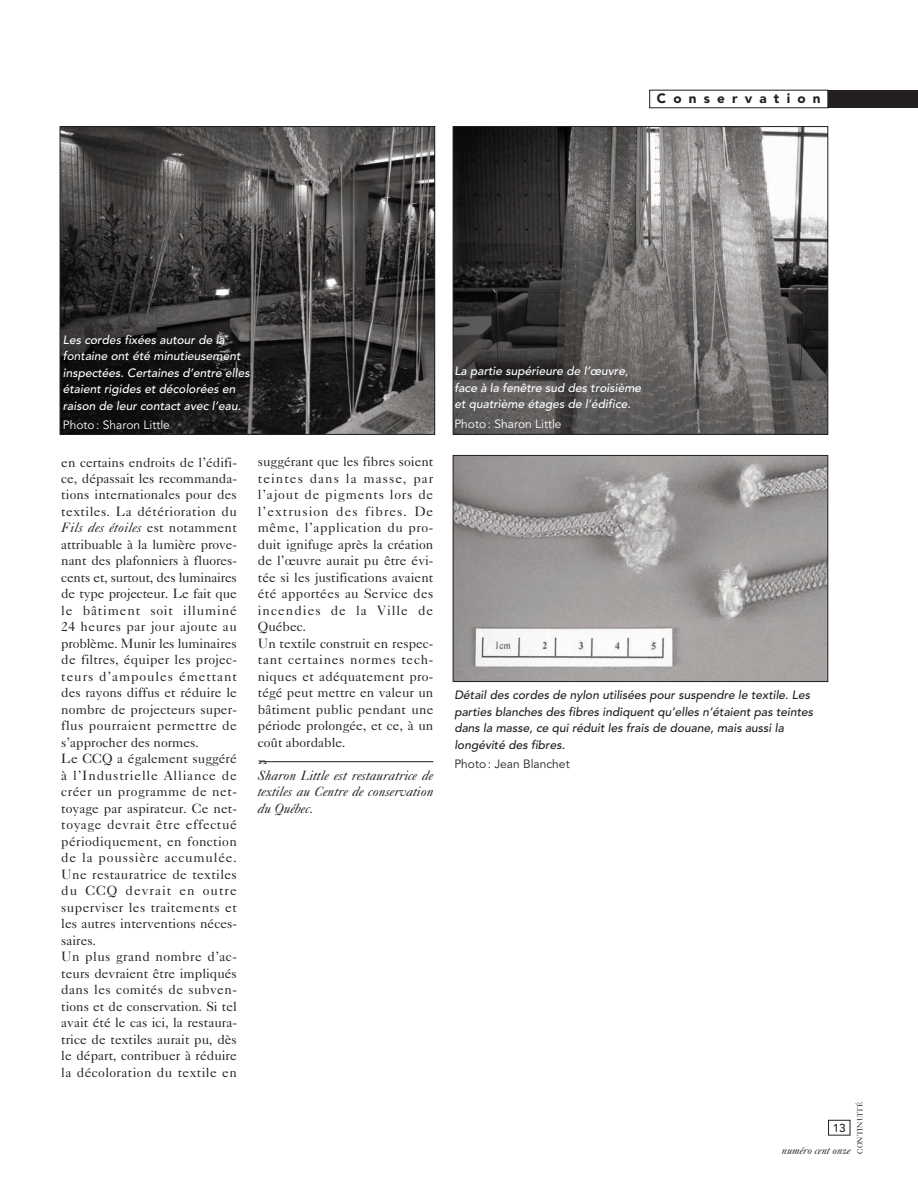
<style>
.page{position:relative;width:918px;height:1188px;background:#fff}
.page>*{position:absolute;margin:0;border:0;box-sizing:border-box;transform-origin:0 0}
.t1{font:13.5px/16.5px "Caslon Five Forty";letter-spacing:.005em;color:#231f20}
.t2{font:italic 13.5px/16.5px "Caslon Five Forty";color:#231f20;text-align:justify}
.t3{font:900 13.5px "Avenir";letter-spacing:.53em;color:#231f20}
.t4{font:italic 500 12px/16.5px "Avenir";color:#fff}
.t5{font:italic 500 12px/16.5px "Avenir";color:#231f20}
.t6{font:12px "Avenir";color:#fff}
.t7{font:12px "Avenir";color:#231f20}
.t8{font:500 11.4px "Avenir";color:#231f20}
.t9{font:italic 10.5px "Caslon Five Forty";color:#231f20}
.t10{font:8.25px "Courier";color:#231f20;scale:2 1}
.t11{font:7.5px "Caslon Five Forty";color:#231f20}
.s1{font-style:italic}
</style>
<div class="page">
<div style="left:828px;top:1120px;width:22px;height:15px;border:1px solid #231f20"></div>
<hr style="left:259px;top:761px;width:174px;height:1px;background:#231f20">
<div style="left:649px;top:90px;width:269px;height:18px;background:#231f20"></div>
<div style="left:650px;top:90px;width:178px;height:18px;background:#fff"></div>
<img style="left:455px;top:457px;width:371px;height:223px">
<div style="left:453px;top:455px;width:375px;height:227px;border:1px solid #231f20"></div>
<img style="left:62px;top:128px;width:371px;height:305px">
<div style="left:60px;top:126px;width:375px;height:309px;border:1px solid #231f20"></div>
<img style="left:455px;top:128px;width:371px;height:305px">
<div style="left:453px;top:126px;width:375px;height:309px;border:1px solid #231f20"></div>
<p class="t3" style="left:657px;top:93px;width:165px">Conservation</p>
<p class="t4" style="left:63px;top:332px;width:188px">Les cordes fixées autour de la fontaine ont été minutieusement inspectées. Certaines d’entre elles étaient rigides et décolorées en raison de leur contact avec l’eau.</p>
<p class="t6" style="left:63px;top:420px;width:109px">Photo: Sharon Little</p>
<p class="t1" style="left:61px;top:455px;width:177px">en certains endroits de l’édifi&shy;ce, dépassait les recommanda&shy;tions internationales pour des textiles. La détérioration du<br><span class="s1">Fils des étoiles</span> est notamment attribuable à la lumière prove&shy;nant des plafonniers à fluores&shy;cents et, surtout, des luminaires de type projecteur. Le fait que le bâtiment soit illuminé<br>24 heures par jour ajoute au problème. Munir les luminaires de filtres, équiper les projec&shy;teurs d’ampoules émettant des rayons diffus et réduire le nombre de projecteurs super&shy;flus pourraient permettre de s’approcher des normes.<br>Le CCQ a également suggéré à l’Industrielle Alliance de créer un programme de net&shy;toyage par aspirateur. Ce net&shy;toyage devrait être effectué périodiquement, en fonction de la poussière accumulée.<br>Une restauratrice de textiles du CCQ devrait en outre superviser les traitements et les autres interventions néces&shy;saires.<br>Un plus grand nombre d’ac&shy;teurs devraient être impliqués dans les comités de subven&shy;tions et de conservation. Si tel avait été le cas ici, la restaura&shy;trice de textiles aurait pu, dès le départ, contribuer à réduire la décoloration du textile en</p>
<p class="t1" style="left:258px;top:455px;width:177px">suggérant que les fibres soient teintes dans la masse, par l’ajout de pigments lors de l’extrusion des fibres. De même, l’application du pro&shy;duit ignifuge après la création de l’œuvre aurait pu être évi&shy;tée si les justifications avaient été apportées au Service des incendies de la Ville de<br>Québec.<br>Un textile construit en respec&shy;tant certaines normes tech&shy;niques et adéquatement pro&shy;tégé peut mettre en valeur un bâtiment public pendant une période prolongée, et ce, à un coût abordable.</p>
<p class="t10" style="left:258px;top:758px;width:6px">n</p>
<p class="t2" style="left:258px;top:769px;width:177px">Sharon Little est restauratrice de textiles au Centre de conservation du Québec.</p>
<p class="t4" style="left:454px;top:364px;width:188px">La partie supérieure de l’œuvre, face à la fenêtre sud des troisième et quatrième étages de l’édifice.</p>
<p class="t6" style="left:454px;top:418px;width:109px">Photo: Sharon Little</p>
<p class="t5" style="left:454px;top:688px;width:360px">Détail des cordes de nylon utilisées pour suspendre le textile. Les parties blanches des fibres indiquent qu’elles n’étaient pas teintes dans la masse, ce qui réduit les frais de douane, mais aussi la longévité des fibres.</p>
<p class="t7" style="left:454px;top:759px;width:117px">Photo: Jean Blanchet</p>
<p class="t11" style="left:857px;top:1154px;width:54px;rotate:-90deg">CONTINUITÉ</p>
<p class="t8" style="left:833px;top:1123px;width:15px">13</p>
<p class="t9" style="left:782px;top:1147px;width:70px">numéro cent onze</p>
</div>
